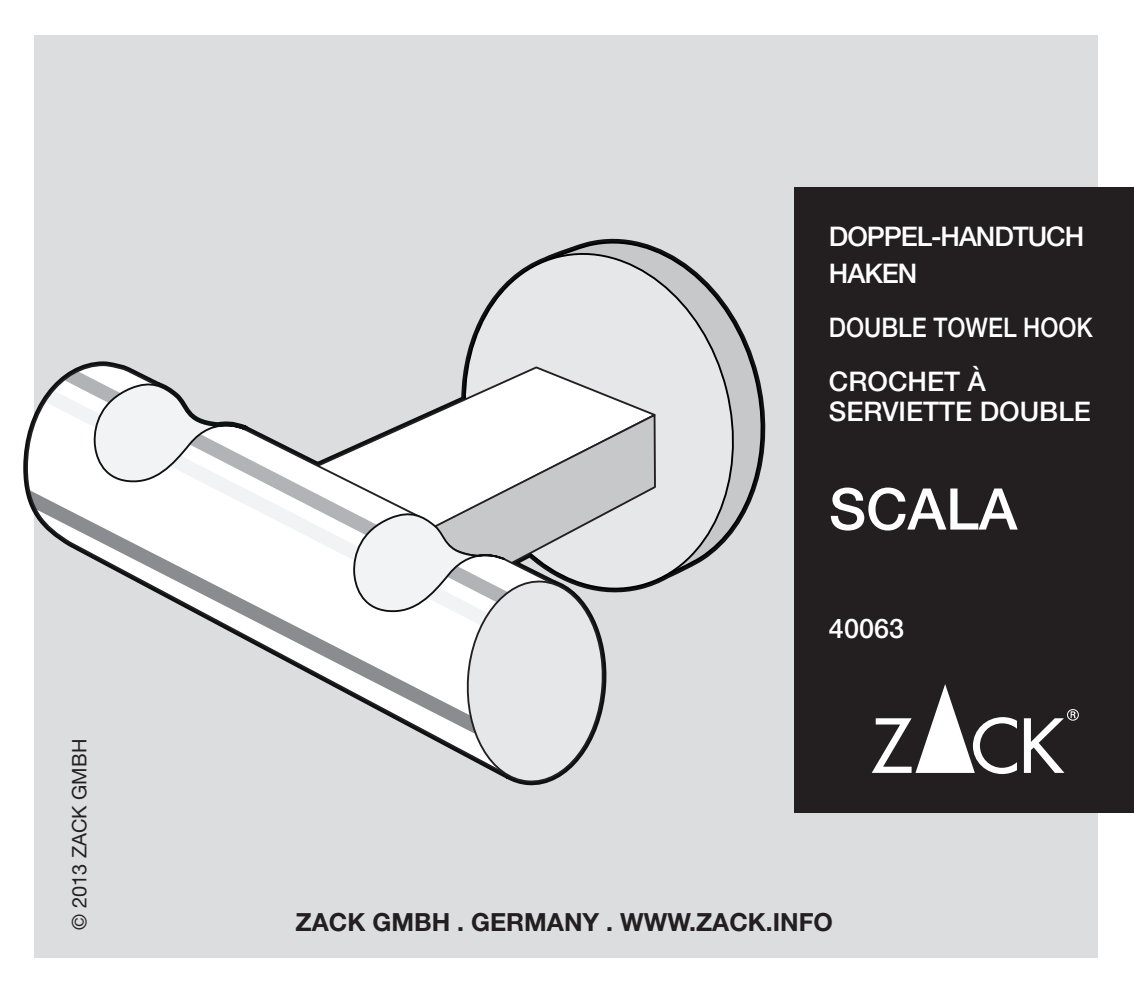
<style>
.page{position:relative;width:1134px;height:993px;background:#fff}
.page>*{position:absolute;margin:0;border:0;box-sizing:border-box;transform-origin:0 0}
.t1{font:500 57.5px "Helvetica Neue";color:#fff}
.t2{font:500 27px/54px "Helvetica Neue";color:#fff;scale:.88 1}
.t3{font:500 27px/37.2px "Helvetica Neue";letter-spacing:-.04em;color:#fff}
.t4{font:500 27px "Helvetica Neue";color:#fff}
.t5{font:700 25px "Helvetica Neue";color:#231f20}
.t6{font:20px "Helvetica Neue";color:#231f20}
</style>
<div class="page">
<div style="left:35px;top:36px;width:1063px;height:921px;background:#dcdddf"></div>
<div style="left:794px;top:187px;width:340px;height:625px;background:#231f20"></div>
<svg style="left:872px;top:684px;width:145px;height:89px"></svg>
<svg style="left:1024px;top:709px;width:55px;height:63px"></svg>
<svg style="left:751px;top:351px;width:15px;height:150px"></svg>
<svg style="left:465px;top:238px;width:286px;height:346px"></svg>
<svg style="left:555px;top:365px;width:104px;height:192px"></svg>
<svg style="left:555px;top:412px;width:102px;height:181px"></svg>
<svg style="left:25px;top:363px;width:530px;height:414px"></svg>
<svg style="left:94px;top:377px;width:153px;height:106px"></svg>
<svg style="left:354px;top:507px;width:254px;height:276px"></svg>
<p class="t6" style="left:67px;top:929px;width:192px;rotate:-90deg">© 2013 ZACK GMBH</p>
<p class="t3" style="left:829px;top:217px;width:257px">DOPPEL-HANDTUCH<br>HAKEN</p>
<p class="t2" style="left:829px;top:300px;width:301px">DOUBLE TOWEL HOOK<br>CROCHET À</p>
<p class="t4" style="left:829px;top:395px;width:263px">SERVIETTE DOUBLE</p>
<h1 class="t1" style="left:829px;top:474px;width:190px">SCALA</h1>
<p class="t4" style="left:829px;top:612px;width:77px">40063</p>
<p class="t5" style="left:296px;top:906px;width:539px">ZACK GMBH . GERMANY . WWW.ZACK.INFO</p>
</div>
